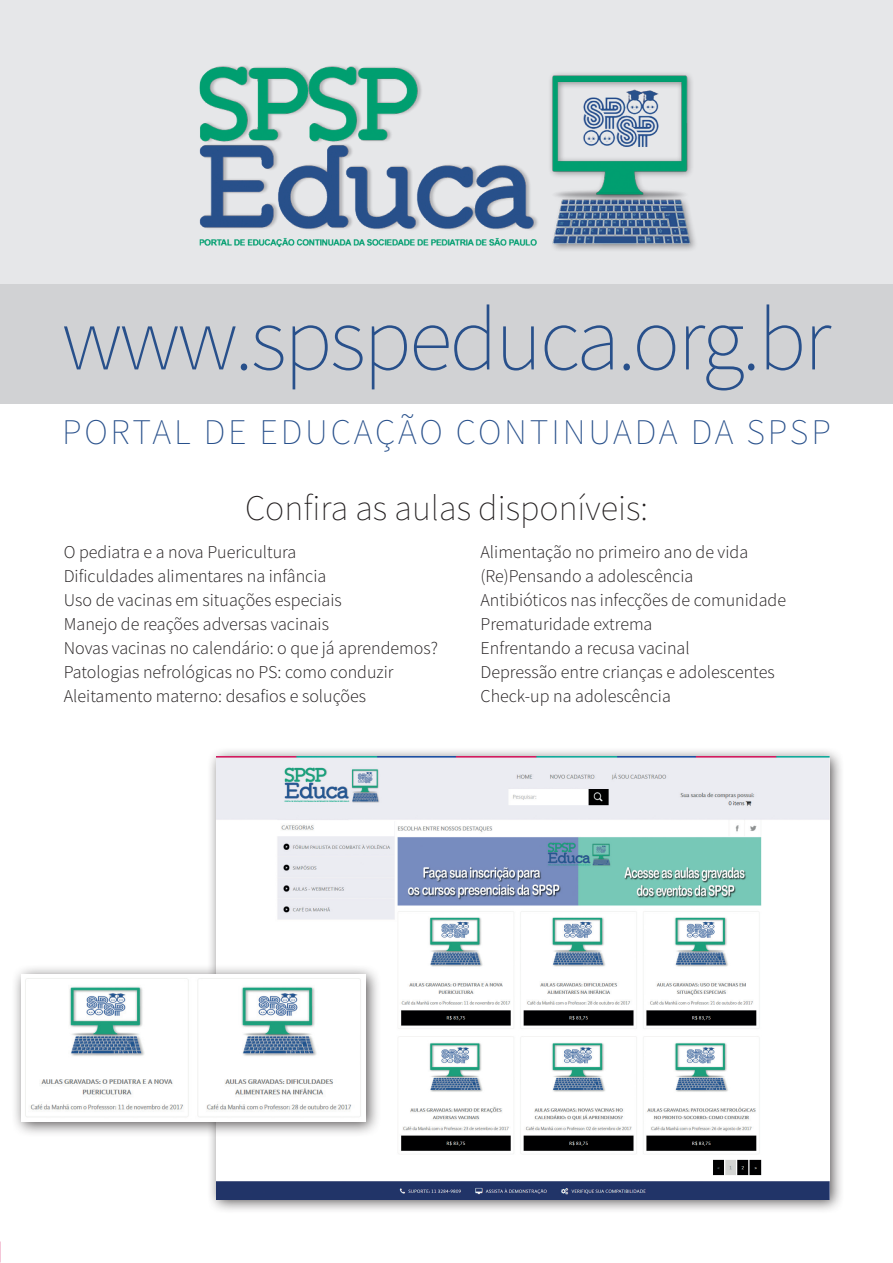
<style>
.page{position:relative;width:893px;height:1263px;background:#fff}
.page>*{position:absolute;margin:0;border:0;box-sizing:border-box;transform-origin:0 0}
.t1{font:200 90px "Source Sans Pro";letter-spacing:-.03em;color:#28508b}
.t2{font:200 36px "Source Sans Pro";letter-spacing:.08em;color:#28508b}
.t3{font:200 36px "Source Sans Pro";color:#231f20}
.t4{font:300 18px "Source Sans Pro";color:#231f20}
</style>
<div class="page">
<div style="left:0;top:0;width:893px;height:404px;background:#e6e7e9"></div>
<div style="left:0;top:285px;width:893px;height:119px;background:#d1d2d4"></div>
<div style="left:207px;top:747px;width:638px;height:468px;background:#231f20;opacity:.75"></div>
<img style="left:217px;top:757px;width:612px;height:442px">
<div style="left:11px;top:964px;width:370px;height:174px;background:#231f20;opacity:.75"></div>
<img style="left:21px;top:974px;width:344px;height:148px">
<img style="left:199px;top:66px;width:496px;height:184px">
<p class="t1" style="left:62px;top:285px;width:771px">www.spspeduca.org.br</p>
<p class="t2" style="left:62px;top:410px;width:770px">PORTAL DE EDUCAÇÃO CONTINUADA DA SPSP</p>
<p class="t3" style="left:245px;top:487px;width:404px">Confira as aulas disponíveis:</p>
<p class="t4" style="left:480px;top:541px;width:269px">Alimentação no primeiro ano de vida</p>
<p class="t4" style="left:480px;top:565px;width:214px">(Re)Pensando a adolescência</p>
<p class="t4" style="left:480px;top:589px;width:307px">Antibióticos nas infecções de comunidade</p>
<p class="t4" style="left:480px;top:613px;width:173px">Prematuridade extrema</p>
<p class="t4" style="left:480px;top:637px;width:211px">Enfrentando a recusa vacinal</p>
<p class="t4" style="left:480px;top:661px;width:296px">Depressão entre crianças e adolescentes</p>
<p class="t4" style="left:480px;top:685px;width:192px">Check-up na adolescência</p>
<p class="t4" style="left:64px;top:541px;width:234px">O pediatra e a nova Puericultura</p>
<p class="t4" style="left:64px;top:565px;width:264px">Dificuldades alimentares na infância</p>
<p class="t4" style="left:64px;top:589px;width:280px">Uso de vacinas em situações especiais</p>
<p class="t4" style="left:64px;top:613px;width:267px">Manejo de reações adversas vacinais</p>
<p class="t4" style="left:64px;top:637px;width:376px">Novas vacinas no calendário: o que já aprendemos?</p>
<p class="t4" style="left:64px;top:661px;width:331px">Patologias nefrológicas no PS: como conduzir</p>
<p class="t4" style="left:64px;top:685px;width:304px">Aleitamento materno: desafios e soluções</p>
</div>
